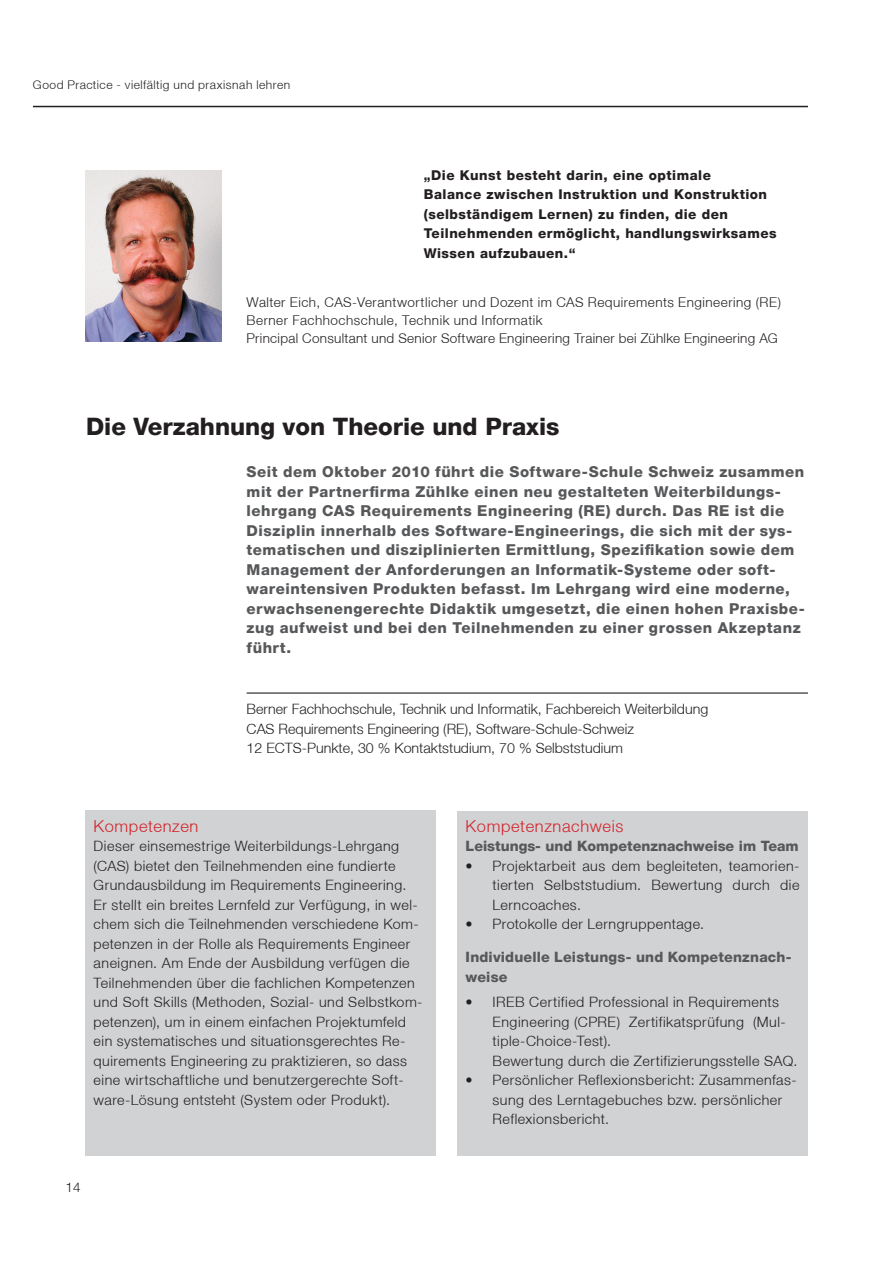
<style>
.page{position:relative;width:893px;height:1263px;background:#fff}
.page>*{position:absolute;margin:0;border:0;box-sizing:border-box;transform-origin:0 0}
.t1{font:800 24px "Helvetica Neue LT";color:#231f20}
.t2{font:300 16.5px "Helvetica Neue LT";letter-spacing:.035em;color:#d1232a}
.t3{font:800 15px/19.5px "Helvetica Neue LT";letter-spacing:.035em;color:#57585a}
.t4{font:300 14.25px/19.5px "Helvetica Neue LT";letter-spacing:.035em;color:#231f20}
.t5{font:300 14.25px/19.5px "Helvetica Neue LT";color:#231f20}
.t6{font:800 14.25px/19.5px "Helvetica Neue LT";letter-spacing:.01em;color:#57585a}
.t7{font:300 13.5px/18px "Helvetica Neue LT";letter-spacing:.025em;color:#231f20}
.t8{font:800 13.5px/19.5px "Helvetica Neue LT";letter-spacing:.035em;color:#231f20}
.t9{font:300 12px "Helvetica Neue LT";letter-spacing:.04em;color:#231f20}
</style>
<div class="page">
<hr style="left:33px;top:106px;width:775px;height:1px;background:#231f20">
<div style="left:85px;top:810px;width:351px;height:346px;background:#d1d2d4"></div>
<div style="left:457px;top:811px;width:351px;height:345px;background:#d1d2d4"></div>
<hr style="left:247px;top:692px;width:561px;height:2px;background:#57585a">
<img style="left:85px;top:170px;width:136px;height:171px">
<p class="t9" style="left:33px;top:78px;width:259px">Good Practice - vielfältig und praxisnah lehren</p>
<p class="t8" style="left:424px;top:165px;width:354px">„Die Kunst besteht darin, eine optimale<br>Balance zwischen Instruktion und Konstruktion (selbständigem Lernen) zu finden, die den Teilnehmenden ermöglicht, handlungswirksames Wissen aufzubauen.“</p>
<p class="t7" style="left:247px;top:293px;width:536px">Walter Eich, CAS-Verantwortlicher und Dozent im CAS Requirements Engineering (RE)<br>Berner Fachhochschule, Technik und Informatik<br>Principal Consultant und Senior Software Engineering Trainer bei Zühlke Engineering AG</p>
<h1 class="t1" style="left:86px;top:413px;width:475px">Die Verzahnung von Theorie und Praxis</h1>
<p class="t3" style="left:247px;top:462px;width:560px">Seit dem Oktober 2010 führt die Software-Schule Schweiz zusammen mit der Partnerfirma Zühlke einen neu gestalteten Weiterbildungs&shy;lehrgang CAS Requirements Engineering (RE) durch. Das RE ist die Disziplin innerhalb des Software-Engineerings, die sich mit der sys&shy;tematischen und disziplinierten Ermittlung, Spezifikation sowie dem Management der Anforderungen an Informatik-Systeme oder soft&shy;wareintensiven Produkten befasst. Im Lehrgang wird eine moderne, erwachsenengerechte Didaktik umgesetzt, die einen hohen Praxisbe&shy;zug aufweist und bei den Teilnehmenden zu einer grossen Akzeptanz führt.</p>
<p class="t5" style="left:247px;top:699px;width:463px">Berner Fachhochschule, Technik und Informatik, Fachbereich Weiterbildung<br>CAS Requirements Engineering (RE), Software-Schule-Schweiz<br>12 ECTS-Punkte, 30 % Kontaktstudium, 70 % Selbststudium</p>
<p class="t2" style="left:94px;top:815px;width:106px">Kompetenzen</p>
<p class="t4" style="left:94px;top:836px;width:330px">Dieser einsemestrige Weiterbildungs-Lehrgang (CAS) bietet den Teilnehmenden eine fundierte Grundausbildung im Requirements Engineering.<br>Er stellt ein breites Lernfeld zur Verfügung, in wel&shy;chem sich die Teilnehmenden verschiedene Kom&shy;petenzen in der Rolle als Requirements Engineer aneignen. Am Ende der Ausbildung verfügen die Teilnehmenden über die fachlichen Kompetenzen und Soft Skills (Methoden, Sozial- und Selbstkom&shy;petenzen), um in einem einfachen Projektumfeld ein systematisches und situationsgerechtes Re&shy;quirements Engineering zu praktizieren, so dass eine wirtschaftliche und benutzergerechte Soft&shy;ware-Lösung entsteht (System oder Produkt).</p>
<p class="t7" style="left:66px;top:1178px;width:17px">14</p>
<p class="t2" style="left:466px;top:816px;width:159px">Kompetenznachweis</p>
<p class="t6" style="left:466px;top:836px;width:335px">Leistungs- und Kompetenznachweise im Team</p>
<p class="t4" style="left:493px;top:856px;width:308px;text-align:justify;text-indent:-27px">• Projektarbeit aus dem begleiteten, teamorien&shy;tierten Selbststudium. Bewertung durch die Lerncoaches.</p>
<p class="t4" style="left:466px;top:914px;width:240px">• Protokolle der Lerngruppentage.</p>
<p class="t6" style="left:466px;top:947px;width:327px">Individuelle Leistungs- und Kompetenznach&shy;weise</p>
<p class="t4" style="left:493px;top:992px;width:306px;text-indent:-27px">• IREB Certified Professional in Requirements Engineering (CPRE) Zertifikatsprüfung (Mul&shy;tiple-Choice-Test).<br>Bewertung durch die Zertifizierungsstelle SAQ.</p>
<p class="t4" style="left:493px;top:1070px;width:305px;text-indent:-27px">• Persönlicher Reflexionsbericht: Zusammenfas&shy;sung des Lerntagebuches bzw. persönlicher<br>Reflexionsbericht.</p>
</div>
